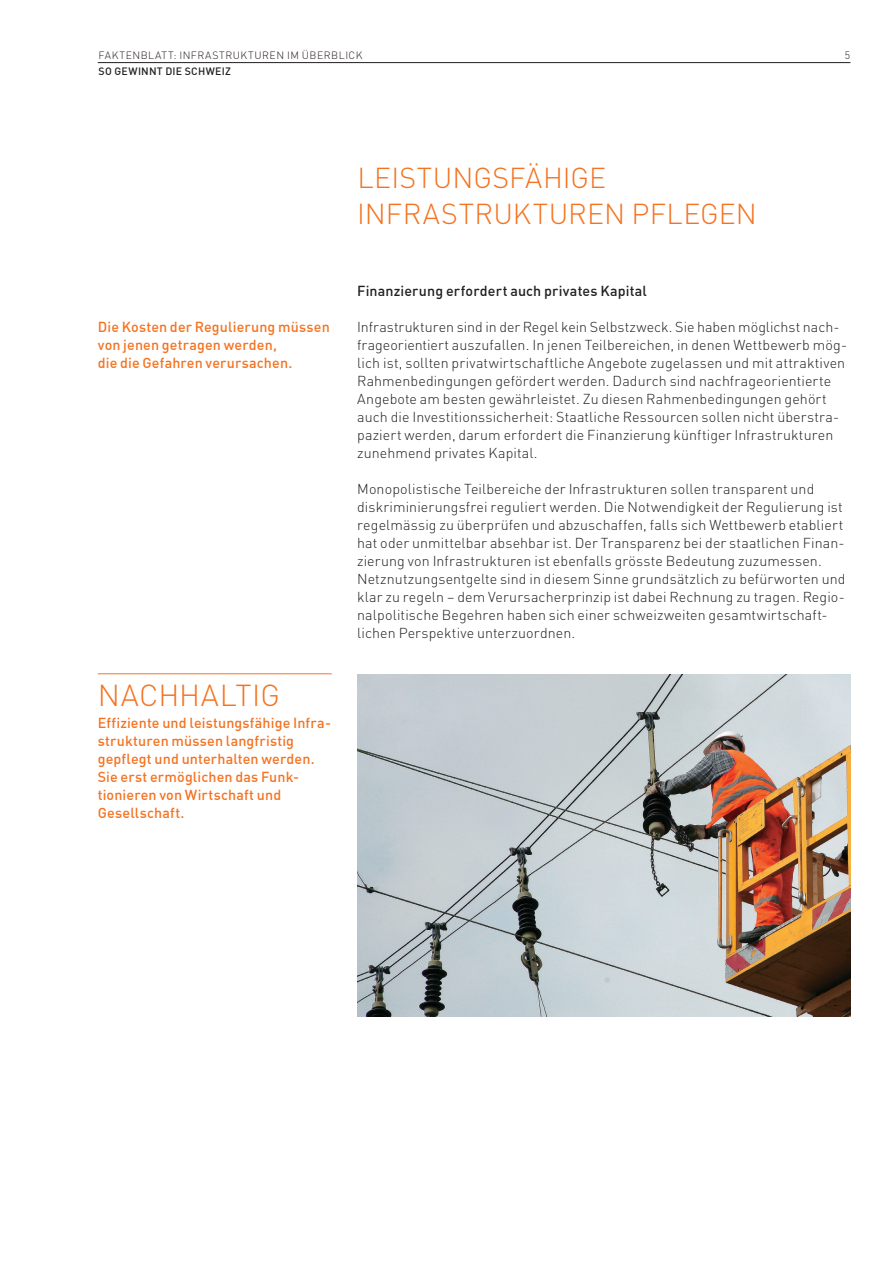
<style>
.page{position:relative;width:893px;height:1263px;background:#fff}
.page>*{position:absolute;margin:0;border:0;box-sizing:border-box;transform-origin:0 0}
.t1{font:300 30px "DINOT";color:#f47321}
.t2{font:300 28.5px/36px "DINOT";letter-spacing:.005em;color:#f47321}
.t3{font:300 14.25px/18px "DINOT";letter-spacing:.005em;color:#231f20}
.t4{font:500 14.25px/18px "DIN";letter-spacing:.01em;color:#f47321}
.t5{font:500 14.25px "DIN";letter-spacing:.01em;color:#231f20}
.t6{font:300 10.5px "DINOT";letter-spacing:.04em;color:#231f20}
.t7{font:500 10.5px "DIN";letter-spacing:.03em;color:#231f20}
</style>
<div class="page">
<hr style="left:98px;top:62px;width:752px;height:1px;background:#231f20">
<hr style="left:98px;top:673px;width:234px;height:1px;background:#f47321">
<img style="left:357px;top:674px;width:493px;height:342px">
<p class="t6" style="left:98px;top:49px;width:8px">FAKTENBLATT</p>
<p class="t6" style="left:173px;top:49px;width:18px">: INFRA</p>
<p class="t6" style="left:212px;top:49px;width:58px">STRUKTUREN</p>
<p class="t6" style="left:287px;top:49px;width:31px">IM ÜBERBL</p>
<p class="t6" style="left:345px;top:49px;width:17px">ICK</p>
<p class="t6" style="left:845px;top:49px;width:7px">5</p>
<p class="t7" style="left:99px;top:65px;width:31px">so gewinn</p>
<p class="t7" style="left:157px;top:65px;width:15px">t die</p>
<p class="t7" style="left:185px;top:65px;width:29px">Schweiz</p>
<p class="t4" style="left:98px;top:317px;width:233px">Die Kosten der Regulierung müssen von jenen getragen werden,<br>die die Gefahren verursachen.</p>
<h1 class="t1" style="left:98px;top:676px;width:183px">NACHHALTIG</h1>
<p class="t4" style="left:98px;top:713px;width:235px">Effiziente und leistungsfähige Infra&shy;strukturen müssen langfristig gepflegt und unterhalten werden.<br>Sie erst ermöglichen das Funk&shy;tionieren von Wirtschaft und<br>Gesellschaft.</p>
<h2 class="t2" style="left:357px;top:160px;width:246px">LEISTUNGSFÄHIGE<br>INFRA</h2>
<h2 class="t2" style="left:441px;top:196px;width:145px">STRUKTUREN</h2>
<h2 class="t2" style="left:631px;top:196px;width:105px">PFLEGEN</h2>
<p class="t5" style="left:357px;top:282px;width:291px">Finanzierung erfordert auch privates Kapital</p>
<p class="t3" style="left:357px;top:318px;width:491px">Infrastrukturen sind in der Regel kein Selbstzweck. Sie haben möglichst nach&shy;frageorientiert auszufallen. In jenen Teilbereichen, in denen Wettbewerb mög&shy;lich ist, sollten privatwirtschaftliche Angebote zugelassen und mit attraktiven Rahmenbedingungen gefördert werden. Dadurch sind nachfrageorientierte Angebote am besten gewährleistet. Zu diesen Rahmenbedingungen gehört auch die Investitionssicherheit: Staatliche Ressourcen sollen nicht überstra&shy;paziert werden, darum erfordert die Finanzierung künftiger Infrastrukturen zunehmend privates Kapital.</p>
<p class="t3" style="left:357px;top:480px;width:490px">Monopolistische Teilbereiche der Infrastrukturen sollen transparent und diskriminierungsfrei reguliert werden. Die Notwendigkeit der Regulierung ist regelmässig zu überprüfen und abzuschaffen, falls sich Wettbewerb etabliert hat oder unmittelbar absehbar ist. Der Transparenz bei der staatlichen Finan&shy;zierung von Infrastrukturen ist ebenfalls grösste Bedeutung zuzumessen.<br>Netznutzungsentgelte sind in diesem Sinne grundsätzlich zu befürworten und klar zu regeln – dem Verursacherprinzip ist dabei Rechnung zu tragen. Regio&shy;nalpolitische Begehren haben sich einer schweizweiten gesamtwirtschaft&shy;lichen Perspektive unterzuordnen.</p>
</div>
